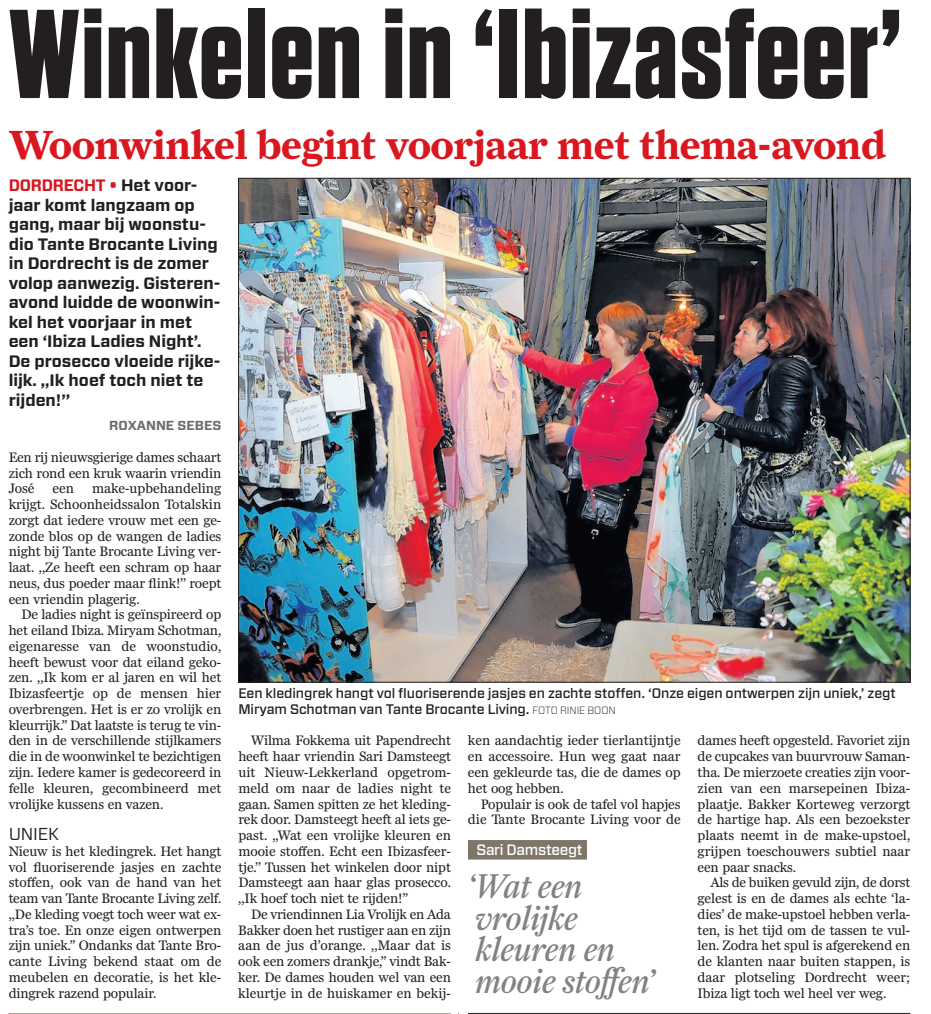
<style>
.page{position:relative;width:931px;height:1014px;background:#fff}
.page>*{position:absolute;margin:0;border:0;box-sizing:border-box;transform-origin:0 0}
.t1{font:700 126px "Tungsten";letter-spacing:.015em;color:#231f20}
.t2{font:700 40.8px "Farnham Display";color:#d8171f}
.t3{font:italic 34.5px/31.5px "Farnham Display";letter-spacing:-.01em;color:#808285}
.t4{font:17.25px "Forza";letter-spacing:-.01em;color:#231f20}
.t5{font:700 16.5px/19.5px "Forza";color:#231f20}
.t6{font:500 15px "Forza";letter-spacing:-.02em;color:#fff}
.t7{font:14.1px/15.8px "Miller Daily Two";letter-spacing:-.01em;color:#231f20;text-align:justify}
.t8{font:500 13.8px/15.8px "Forza";letter-spacing:-.005em;color:#231f20}
.t9{font:700 13.05px "Forza";color:#6c6d70}
.s1{color:#d8171f}
.s2{font-weight:300;font-size:10.5px}
</style>
<div class="page">
<img style="left:240px;top:180px;width:668px;height:500px">
<div style="left:468px;top:839px;width:119px;height:20px;background:#807569"></div>
<hr style="left:468px;top:1012px;width:442px;height:1px;background:#231f20">
<hr style="left:9px;top:1013px;width:442px;height:1px;background:#807569">
<h1 class="t1" style="left:9px;top:-3px;width:894px">Winkelen in ‘Ibizasfeer’</h1>
<h2 class="t2" style="left:9px;top:120px;width:879px">Woonwinkel begint voorjaar met thema-avond</h2>
<p class="t5" style="left:9px;top:177px;width:213px"><span class="s1">DORDRECHT •</span> Het voor&shy;jaar komt langzaam op gang, maar bij woonstu&shy;dio Tante Brocante Living in Dordrecht is de zomer volop aanwezig. Gisteren&shy;avond luidde de woonwin&shy;kel het voorjaar in met een ‘Ibiza Ladies Night’.<br>De prosecco vloeide rijke&shy;lijk. ,,Ik hoef toch niet te rijden!’’</p>
<p class="t9" style="left:109px;top:421px;width:114px">ROXANNE SEBES</p>
<p class="t7" style="left:9px;top:449px;width:214px">Een rij nieuwsgierige dames schaart zich rond een kruk waarin vriendin José</p>
<p class="t7" style="left:9px;top:480px;width:214px;text-indent:83px">make-upbehandeling krijgt. Schoonheidssalon Totalskin zorgt dat iedere vrouw met een ge&shy;zonde blos op de wangen de ladies night bij Tante Brocante Living ver&shy;laat. ,,Ze heeft een schram op haar neus, dus poeder maar flink!’’ roept een vriendin plagerig.</p>
<p class="t7" style="left:9px;top:606px;width:214px;text-indent:13px">De ladies night is geïnspireerd op het eiland Ibiza. Miryam Schotman, eigenaresse van de woonstudio, heeft bewust voor dat eiland geko&shy;zen. ,,Ik kom er al jaren en wil het Ibizasfeertje op de mensen hier overbrengen. Het is er zo vrolijk en kleurrijk.’’ Dat laatste is terug te vin&shy;den in de verschillende stijlkamers die in de woonwinkel te bezichtigen zijn. Iedere kamer is gedecoreerd in felle kleuren, gecombineerd met vrolijke kussens en vazen.</p>
<p class="t4" style="left:9px;top:826px;width:52px">UNIEK</p>
<p class="t7" style="left:9px;top:842px;width:214px">Nieuw is het kledingrek. Het hangt vol fluoriserende jasjes en zachte stoffen, ook van de hand van het team van Tante Brocante Living zelf. ,,De kleding voegt toch weer wat ex&shy;tra’s toe. En onze eigen ontwerpen zijn uniek.’’ Ondanks dat Tante Bro&shy;cante Living bekend staat om de meubelen en decoratie, is het kle&shy;dingrek razend populair.</p>
<p class="t7" style="left:53px;top:480px;width:23px">een</p>
<p class="t8" style="left:238px;top:685px;width:659px">Een kledingrek hangt vol fluoriserende jasjes en zachte stoffen. ‘Onze eigen ontwerpen zijn uniek,’ zegt<br>Miryam Schotman van Tante Brocante Living. <span class="s2">FOTO RINIE BOON</span></p>
<p class="t7" style="left:238px;top:732px;width:214px;text-indent:13px">Wilma Fokkema uit Papendrecht heeft haar vriendin Sari Damsteegt uit Nieuw-Lekkerland opgetrom&shy;meld om naar de ladies night te gaan. Samen spitten ze het kleding&shy;rek door. Damsteegt heeft al iets ge&shy;past. ,,Wat een vrolijke kleuren en mooie stoffen. Echt een Ibizasfeer&shy;tje.’’ Tussen het winkelen door nipt Damsteegt aan haar glas prosecco. ,,Ik hoef toch niet te rijden!’’</p>
<p class="t7" style="left:238px;top:905px;width:214px;text-indent:13px">De vriendinnen Lia Vrolijk en Ada Bakker doen het rustiger aan en zijn aan de jus d’orange. ,,Maar dat is ook een zomers drankje,’’ vindt Bak&shy;ker. De dames houden wel van een kleurtje in de huiskamer en bekij-</p>
<p class="t7" style="left:468px;top:732px;width:214px">ken aandachtig ieder tierlantijntje en accessoire. Hun weg gaat naar een gekleurde tas, die de dames op het oog hebben.</p>
<p class="t7" style="left:468px;top:795px;width:214px;text-align:right">Populair is ook de tafel vol hapjes die Tante Brocante Living voor de</p>
<p class="t6" style="left:476px;top:840px;width:108px">Sari Damsteegt</p>
<h3 class="t3" style="left:468px;top:870px;width:189px">‘Wat een vrolijke kleuren en mooie stoffen’</h3>
<p class="t7" style="left:697px;top:732px;width:214px">dames heeft opgesteld. Favoriet zijn de cupcakes van buurvrouw Saman&shy;tha. De mierzoete creaties zijn voor&shy;zien van een marsepeinen Ibiza&shy;plaatje. Bakker Korteweg verzorgt de hartige hap. Als een bezoekster plaats neemt in de make-upstoel, grijpen toeschouwers subtiel naar een paar snacks.</p>
<p class="t7" style="left:697px;top:874px;width:214px;text-indent:13px">Als de buiken gevuld zijn, de dorst gelest is en de dames als echte ‘la&shy;dies’ de make-upstoel hebben verla&shy;ten, is het tijd om de tassen te vul&shy;len. Zodra het spul is afgerekend en de klanten naar buiten stappen, is daar plotseling Dordrecht weer; Ibiza ligt toch wel heel ver weg.</p>
</div>
